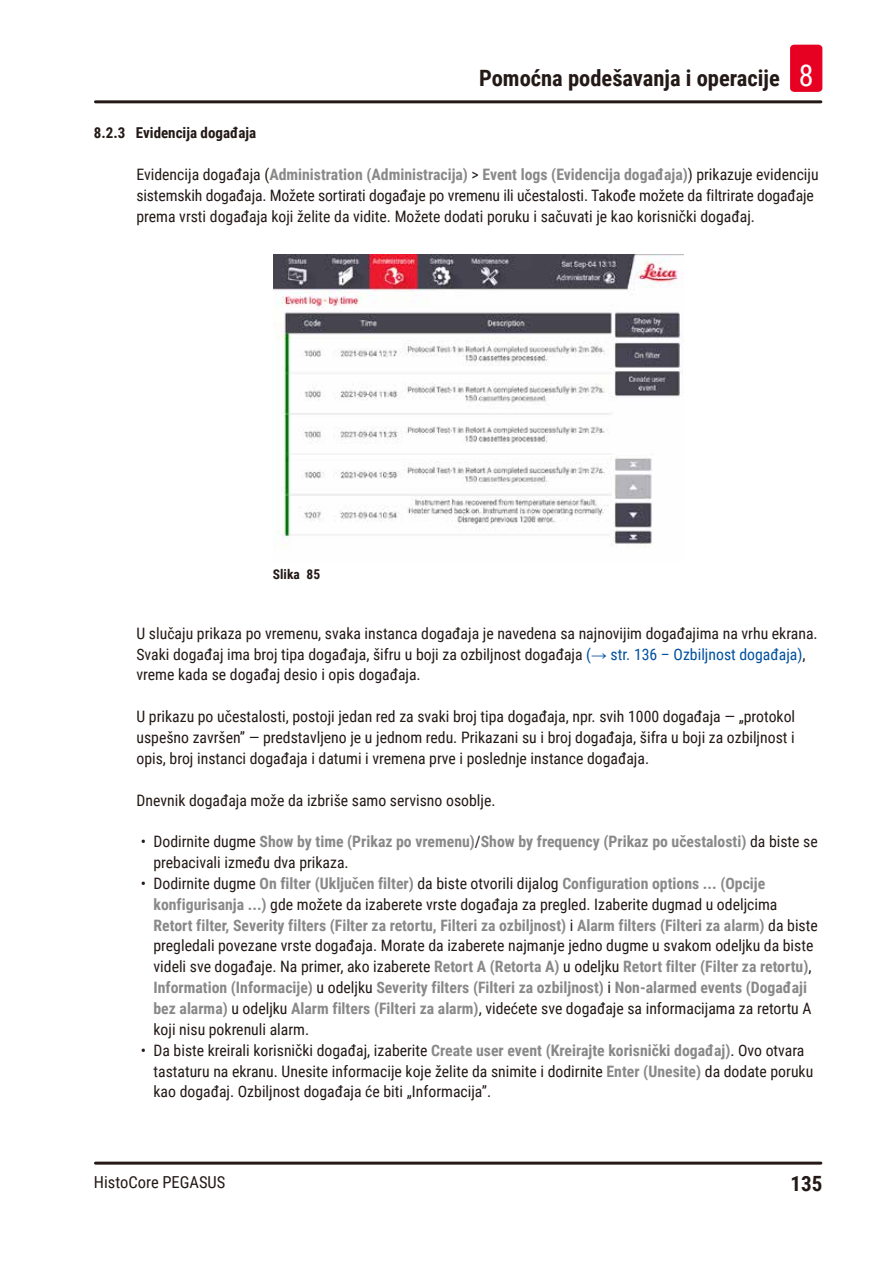
<style>
.page{position:relative;width:893px;height:1263px;background:#fff}
.page>*{position:absolute;margin:0;border:0;box-sizing:border-box;transform-origin:0 0}
.t1{font:700 22.5px "Roboto Condensed";color:#231916}
.t2{font:700 21px "Roboto Condensed";color:#231916}
.t3{font:16.5px "Roboto Condensed";color:#231916}
.Description_text{font:15.75px/20.9px "Roboto Condensed";color:#231916}
.t4{font:700 15.75px/20.9px "Roboto Condensed";color:#898989}
.t5{font:700 15px "Roboto Condensed";color:#231916}
.t6{font:700 13.5px "Roboto Condensed";color:#231916}
.s1{font-weight:400;font-size:30px;color:#fff}
.s2{font-weight:700;color:#898989}
.s3{color:#00509e}
.s4{font-family:"Arial";color:#00509e}
.s5{font-weight:400;color:#231916}
</style>
<div class="page">
<hr style="left:95px;top:100px;width:726px;height:3px;background:#231916">
<hr style="left:95px;top:1161px;width:726px;height:3px;background:#231916">
<div style="left:790px;top:45px;width:32px;height:47px;background:#e60021;border-radius:4px"></div>
<img style="left:273px;top:254px;width:411px;height:294px">
<h1 class="t1" style="left:479px;top:63px;width:336px">Pomoćna podešavanja i operacije <span class="s1">8</span></h1>
<p class="t5" style="left:94px;top:122px;width:164px">8.2.3 Evidencija događaja</p>
<p class="Description_text" style="left:136px;top:163px;width:684px">Evidencija događaja (<span class="s2">Administration (Administracija)</span> &gt; <span class="s2">Event logs (Evidencija događaja)</span>) prikazuje evidenciju sistemskih događaja. Možete sortirati događaje po vremenu ili učestalosti. Takođe možete da filtrirate događaje prema vrsti događaja koji želite da vidite. Možete dodati poruku i sačuvati je kao korisnički događaj.</p>
<p class="t6" style="left:273px;top:565px;width:49px">Slika 85</p>
<p class="Description_text" style="left:136px;top:622px;width:683px">U slučaju prikaza po vremenu, svaka instanca događaja je navedena sa najnovijim događajima na vrhu ekrana.<br>Svaki događaj ima broj tipa događaja, šifru u boji za ozbiljnost događaja <span class="s3">(</span><span class="s4">→</span> <span class="s3">str. 136 – Ozbiljnost događaja)</span>, vreme kada se događaj desio i opis događaja.</p>
<p class="Description_text" style="left:136px;top:705px;width:660px;text-align:justify">U prikazu po učestalosti, postoji jedan red za svaki broj tipa događaja, npr. svih 1000 događaja — „protokol uspešno završen” — predstavljeno je u jednom redu. Prikazani su i broj događaja, šifra u boji za ozbiljnost i opis, broj instanci događaja i datumi i vremena prve i poslednje instance događaja.</p>
<p class="Description_text" style="left:136px;top:789px;width:360px">Dnevnik događaja može da izbriše samo servisno osoblje.</p>
<p class="t4" style="left:153px;top:830px;width:666px;text-indent:-13px"><span class="s5">• Dodirnite dugme</span> Show by time (Prikaz po vremenu)<span class="s5">/</span>Show by frequency (Prikaz po učestalosti) <span class="s5">da biste se prebacivali između dva prikaza.</span></p>
<p class="t4" style="left:153px;top:872px;width:666px;text-indent:-13px"><span class="s5">• Dodirnite dugme</span> On filter (Uključen filter) <span class="s5">da biste otvorili dijalog</span> Configuration options ... (Opcije konfigurisanja ...) <span class="s5">gde možete da izaberete vrste događaja za pregled. Izaberite dugmad u odeljcima </span>Retort filter, Severity filters (Filter za retortu, Filteri za ozbiljnost) <span class="s5">i</span> Alarm filters (Filteri za alarm) <span class="s5">da biste pregledali povezane vrste događaja. Morate da izaberete najmanje jedno dugme u svakom odeljku da biste videli sve događaje. Na primer, ako izaberete</span> Retort A (Retorta A) <span class="s5">u odeljku</span> Retort filter (Filter za retortu)<span class="s5">, </span>Information (Informacije) <span class="s5">u odeljku</span> Severity filters (Filteri za ozbiljnost) <span class="s5">i</span> Non-alarmed events (Događaji bez alarma) <span class="s5">u odeljku</span> Alarm filters (Filteri za alarm)<span class="s5">, videćete sve događaje sa informacijama za retortu A koji nisu pokrenuli alarm.</span></p>
<p class="Description_text" style="left:153px;top:1039px;width:661px;text-indent:-13px">• Da biste kreirali korisnički događaj, izaberite <span class="s2">Create user event (Kreirajte korisnički događaj)</span>. Ovo otvara tastaturu na ekranu. Unesite informacije koje želite da snimite i dodirnite <span class="s2">Enter (Unesite)</span> da dodate poruku kao događaj. Ozbiljnost događaja će biti „Informacija”.</p>
<p class="t3" style="left:94px;top:1170px;width:133px">HistoCore PEGASUS</p>
<h2 class="t2" style="left:790px;top:1169px;width:33px">135</h2>
</div>
